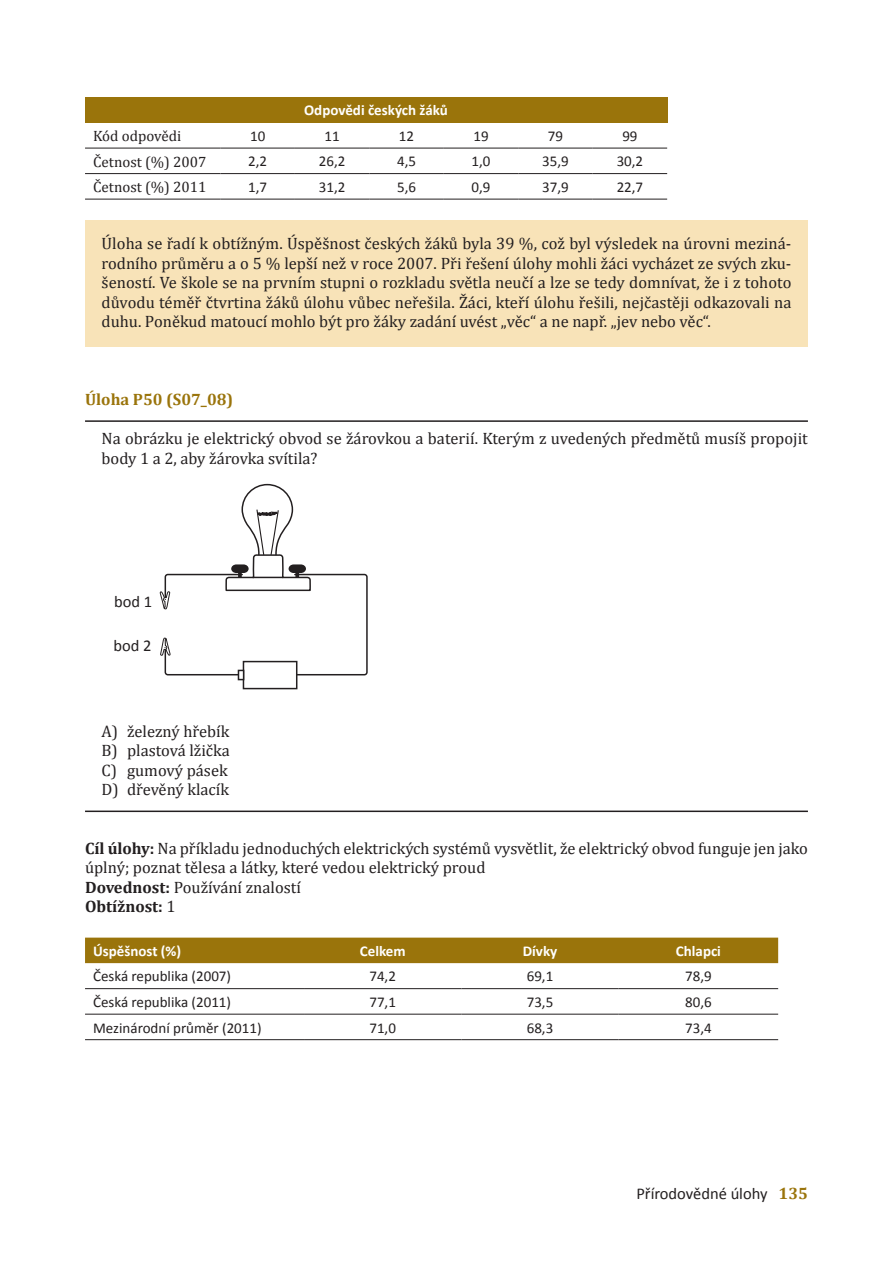
<style>
.page{position:relative;width:893px;height:1263px;background:#fff}
.page>*{position:absolute;margin:0;border:0;box-sizing:border-box;transform-origin:0 0}
.t1{font:16.5px/19.5px "Cambria";color:#231f20}
.t2{font:16.5px "Calibri";color:#231f20}
.t3{font:700 16.5px "Cambria";color:#9a740b}
.t4{font:15px "Calibri";color:#231f20}
.t5{font:700 15px "Calibri";color:#fff}
.t6{font:15px "Cambria";color:#231f20}
.s1{font-weight:700}
.s2{font-family:"Cambria";font-weight:700;color:#9a740b}
</style>
<div class="page">
<div style="left:85px;top:220px;width:723px;height:126px;background:#f8e3b8"></div>
<div style="left:85px;top:97px;width:582px;height:26px;background:#9a740b"></div>
<hr style="left:85px;top:148px;width:135px;height:1px;background:#231f20">
<hr style="left:220px;top:148px;width:75px;height:1px;background:#231f20">
<hr style="left:295px;top:148px;width:74px;height:1px;background:#231f20">
<hr style="left:369px;top:148px;width:75px;height:1px;background:#231f20">
<hr style="left:444px;top:148px;width:74px;height:1px;background:#231f20">
<hr style="left:518px;top:148px;width:75px;height:1px;background:#231f20">
<hr style="left:593px;top:148px;width:74px;height:1px;background:#231f20">
<hr style="left:85px;top:173px;width:135px;height:1px;background:#231f20">
<hr style="left:220px;top:173px;width:75px;height:1px;background:#231f20">
<hr style="left:295px;top:173px;width:74px;height:1px;background:#231f20">
<hr style="left:369px;top:173px;width:75px;height:1px;background:#231f20">
<hr style="left:444px;top:173px;width:74px;height:1px;background:#231f20">
<hr style="left:518px;top:173px;width:75px;height:1px;background:#231f20">
<hr style="left:593px;top:173px;width:74px;height:1px;background:#231f20">
<hr style="left:85px;top:199px;width:135px;height:1px;background:#231f20">
<hr style="left:220px;top:199px;width:75px;height:1px;background:#231f20">
<hr style="left:295px;top:199px;width:74px;height:1px;background:#231f20">
<hr style="left:369px;top:199px;width:75px;height:1px;background:#231f20">
<hr style="left:444px;top:199px;width:74px;height:1px;background:#231f20">
<hr style="left:518px;top:199px;width:75px;height:1px;background:#231f20">
<hr style="left:593px;top:199px;width:74px;height:1px;background:#231f20">
<div style="left:85px;top:938px;width:693px;height:25px;background:#9a740b"></div>
<hr style="left:85px;top:988px;width:219px;height:1px;background:#231f20">
<hr style="left:304px;top:988px;width:157px;height:1px;background:#231f20">
<hr style="left:461px;top:988px;width:158px;height:1px;background:#231f20">
<hr style="left:619px;top:988px;width:159px;height:1px;background:#231f20">
<hr style="left:85px;top:1014px;width:219px;height:1px;background:#231f20">
<hr style="left:304px;top:1014px;width:157px;height:1px;background:#231f20">
<hr style="left:461px;top:1014px;width:158px;height:1px;background:#231f20">
<hr style="left:619px;top:1014px;width:159px;height:1px;background:#231f20">
<hr style="left:85px;top:1039px;width:219px;height:1px;background:#231f20">
<hr style="left:304px;top:1039px;width:157px;height:1px;background:#231f20">
<hr style="left:461px;top:1039px;width:158px;height:1px;background:#231f20">
<hr style="left:619px;top:1039px;width:159px;height:1px;background:#231f20">
<svg style="left:159px;top:483px;width:209px;height:207px"></svg>
<hr style="left:85px;top:810px;width:723px;height:2px;background:#231f20">
<hr style="left:85px;top:420px;width:723px;height:2px;background:#231f20">
<p class="t5" style="left:304px;top:101px;width:145px">Odpovědi českých žáků</p>
<p class="t6" style="left:93px;top:127px;width:90px">Kód odpovědi</p>
<p class="t4" style="left:250px;top:126px;width:17px">10</p>
<p class="t4" style="left:324px;top:126px;width:17px">11</p>
<p class="t4" style="left:399px;top:126px;width:17px">12</p>
<p class="t4" style="left:473px;top:126px;width:17px">19</p>
<p class="t4" style="left:548px;top:126px;width:17px">79</p>
<p class="t4" style="left:622px;top:126px;width:17px">99</p>
<p class="t6" style="left:93px;top:153px;width:115px">Četnost (%) 2007</p>
<p class="t4" style="left:248px;top:152px;width:20px">2,2</p>
<p class="t4" style="left:319px;top:152px;width:28px">26,2</p>
<p class="t4" style="left:397px;top:152px;width:20px">4,5</p>
<p class="t4" style="left:472px;top:152px;width:20px">1,0</p>
<p class="t4" style="left:542px;top:152px;width:28px">35,9</p>
<p class="t4" style="left:617px;top:152px;width:28px">30,2</p>
<p class="t6" style="left:93px;top:178px;width:115px">Četnost (%) 2011</p>
<p class="t4" style="left:248px;top:178px;width:20px">1,7</p>
<p class="t4" style="left:319px;top:178px;width:28px">31,2</p>
<p class="t4" style="left:397px;top:178px;width:20px">5,6</p>
<p class="t4" style="left:472px;top:178px;width:20px">0,9</p>
<p class="t4" style="left:542px;top:178px;width:28px">37,9</p>
<p class="t4" style="left:617px;top:178px;width:28px">22,7</p>
<p class="t1" style="left:102px;top:234px;width:691px;text-align:justify">Úloha se řadí k obtížným. Úspěšnost českých žáků byla 39 %, což byl výsledek na úrovni meziná&shy;rodního průměru a o 5 % lepší než v roce 2007. Při řešení úlohy mohli žáci vycházet ze svých zku&shy;šeností. Ve škole se na prvním stupni o rozkladu světla neučí a lze se tedy domnívat, že i z tohoto důvodu téměř čtvrtina žáků úlohu vůbec neřešila. Žáci, kteří úlohu řešili, nejčastěji odkazovali na duhu. Poněkud matoucí mohlo být pro žáky zadání uvést „věc“ a ne např. „jev nebo věc“.</p>
<p class="t3" style="left:85px;top:389px;width:150px">Úloha P50 (S07_08)</p>
<p class="t1" style="left:102px;top:429px;width:708px">Na obrázku je elektrický obvod se žárovkou a baterií. Kterým z uvedených předmětů musíš propojit body 1 a 2, aby žárovka svítila?</p>
<p class="t2" style="left:114px;top:591px;width:40px">bod 1</p>
<p class="t2" style="left:113px;top:636px;width:40px">bod 2</p>
<p class="t1" style="left:102px;top:721px;width:130px">A) železný hřebík<br>B) plastová lžička<br>C) gumový pásek<br>D) dřevěný klacík</p>
<p class="t1" style="left:85px;top:838px;width:724px"><span class="s1">Cíl úlohy:</span> Na příkladu jednoduchých elektrických systémů vysvětlit, že elektrický obvod funguje jen jako úplný; poznat tělesa a látky, které vedou elektrický proud<br><span class="s1">Dovednost:</span> Používání znalostí<br><span class="s1">Obtížnost:</span> 1</p>
<p class="t5" style="left:93px;top:942px;width:90px">Úspěšnost (%)</p>
<p class="t5" style="left:360px;top:942px;width:47px">Celkem</p>
<p class="t5" style="left:523px;top:942px;width:36px">Dívky</p>
<p class="t5" style="left:676px;top:942px;width:47px">Chlapci</p>
<p class="t4" style="left:93px;top:967px;width:139px">Česká republika (2007)</p>
<p class="t4" style="left:369px;top:967px;width:28px">74,2</p>
<p class="t4" style="left:527px;top:967px;width:28px">69,1</p>
<p class="t4" style="left:685px;top:967px;width:28px">78,9</p>
<p class="t4" style="left:93px;top:993px;width:139px">Česká republika (2011)</p>
<p class="t4" style="left:369px;top:993px;width:28px">77,1</p>
<p class="t4" style="left:527px;top:993px;width:28px">73,5</p>
<p class="t4" style="left:685px;top:993px;width:28px">80,6</p>
<p class="t4" style="left:93px;top:1018px;width:170px">Mezinárodní průměr (2011)</p>
<p class="t4" style="left:369px;top:1018px;width:28px">71,0</p>
<p class="t4" style="left:527px;top:1018px;width:28px">68,3</p>
<p class="t4" style="left:685px;top:1018px;width:28px">73,4</p>
<p class="t2" style="left:636px;top:1183px;width:173px">Přírodovědné úlohy <span class="s2">135</span></p>
</div>
